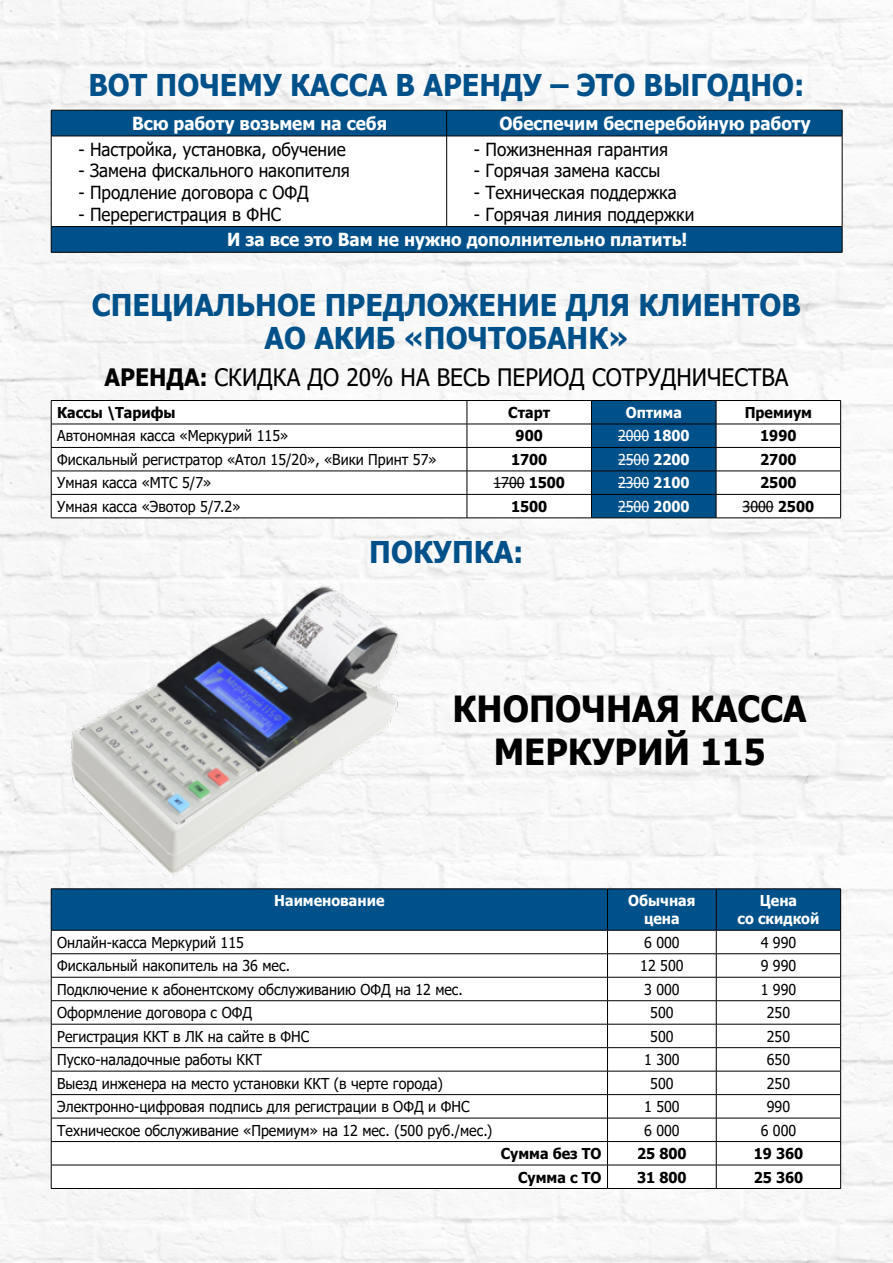
<style>
.page{position:relative;width:893px;height:1263px;background:#fff}
.page>*{position:absolute;margin:0;border:0;box-sizing:border-box;transform-origin:0 0}
.t1{font:700 36px/43.2px "Tahoma";color:#000;text-align:center;scale:.95 1}
.t2{font:700 30px/33px "Tahoma";color:#00518a;text-align:center;scale:.95 1}
.t3{font:24px "Tahoma";color:#000;scale:.95 1}
.t4{font:18px "Tahoma";color:#000;scale:.95 1}
.t5{font:700 18px "Tahoma";color:#fff;scale:.95 1}
.t6{font:15px "Tahoma";color:#000;scale:.95 1}
.t7{font:700 15px "Tahoma";color:#000;scale:.95 1}
.t8{font:700 15px/18px "Tahoma";color:#fff;text-align:center;scale:.95 1}
.t9{font:15px "Tahoma";color:#fff;scale:.95 1}
.s1{font-weight:700}
</style>
<div class="page">
<img style="left:0;top:0;width:893px;height:1263px">
<div style="left:52px;top:111px;width:790px;height:141px;background:#00518a"></div>
<svg style="left:52px;top:137px;width:790px;height:89px"></svg>
<hr style="left:51px;top:110px;width:396px;height:1px;background:#000">
<svg style="left:51px;top:110px;width:1px;height:26px"></svg>
<hr style="left:447px;top:110px;width:395px;height:1px;background:#000">
<svg style="left:446px;top:110px;width:1px;height:26px"></svg>
<svg style="left:842px;top:110px;width:1px;height:26px"></svg>
<hr style="left:51px;top:136px;width:396px;height:1px;background:#000">
<hr style="left:51px;top:136px;width:1px;height:90px;background:#000">
<hr style="left:447px;top:136px;width:395px;height:1px;background:#000">
<hr style="left:446px;top:136px;width:1px;height:90px;background:#000">
<hr style="left:842px;top:136px;width:1px;height:90px;background:#000">
<hr style="left:51px;top:226px;width:396px;height:1px;background:#000">
<svg style="left:51px;top:227px;width:1px;height:25px"></svg>
<hr style="left:447px;top:226px;width:395px;height:1px;background:#000">
<svg style="left:842px;top:227px;width:1px;height:25px"></svg>
<hr style="left:51px;top:252px;width:396px;height:1px;background:#000">
<hr style="left:447px;top:252px;width:395px;height:1px;background:#000">
<svg style="left:52px;top:401px;width:788px;height:117px"></svg>
<hr style="left:51px;top:400px;width:416px;height:1px;background:#000">
<hr style="left:467px;top:400px;width:124px;height:1px;background:#000">
<hr style="left:716px;top:400px;width:125px;height:1px;background:#000">
<hr style="left:51px;top:424px;width:416px;height:1px;background:#000">
<hr style="left:467px;top:424px;width:124px;height:1px;background:#000">
<hr style="left:716px;top:424px;width:125px;height:1px;background:#000">
<hr style="left:51px;top:447px;width:416px;height:1px;background:#000">
<hr style="left:467px;top:447px;width:124px;height:1px;background:#000">
<hr style="left:716px;top:447px;width:125px;height:1px;background:#000">
<hr style="left:51px;top:471px;width:416px;height:1px;background:#000">
<hr style="left:467px;top:471px;width:124px;height:1px;background:#000">
<hr style="left:716px;top:471px;width:125px;height:1px;background:#000">
<hr style="left:51px;top:494px;width:416px;height:1px;background:#000">
<svg style="left:51px;top:401px;width:1px;height:117px"></svg>
<hr style="left:467px;top:494px;width:124px;height:1px;background:#000">
<svg style="left:467px;top:401px;width:1px;height:117px"></svg>
<hr style="left:716px;top:494px;width:125px;height:1px;background:#000">
<svg style="left:591px;top:400px;width:126px;height:118px;background:#014c81"></svg>
<svg style="left:840px;top:401px;width:1px;height:117px"></svg>
<hr style="left:51px;top:518px;width:416px;height:1px;background:#000">
<hr style="left:467px;top:518px;width:124px;height:1px;background:#000">
<hr style="left:591px;top:518px;width:125px;height:1px;background:#000">
<hr style="left:716px;top:518px;width:125px;height:1px;background:#000">
<hr style="left:618px;top:436px;width:31px;height:1px;background:#fff">
<hr style="left:618px;top:459px;width:31px;height:1px;background:#fff">
<hr style="left:493px;top:483px;width:32px;height:1px;background:#000">
<hr style="left:618px;top:483px;width:31px;height:1px;background:#fff">
<hr style="left:618px;top:506px;width:31px;height:1px;background:#fff">
<hr style="left:743px;top:506px;width:31px;height:1px;background:#000">
<img style="left:68px;top:583px;width:333px;height:294px">
<hr style="left:51px;top:888px;width:556px;height:1px;background:#000">
<hr style="left:607px;top:888px;width:109px;height:1px;background:#000">
<hr style="left:716px;top:888px;width:125px;height:1px;background:#000">
<svg style="left:51px;top:889px;width:790px;height:299px"></svg>
<hr style="left:51px;top:1188px;width:556px;height:1px;background:#000">
<hr style="left:607px;top:1188px;width:109px;height:1px;background:#000">
<hr style="left:716px;top:1188px;width:125px;height:1px;background:#000">
<h2 class="t2" style="left:88px;top:69px;width:755px">ВОТ ПОЧЕМУ КАССА В АРЕНДУ – ЭТО ВЫГОДНО:</h2>
<p class="t5" style="left:132px;top:111px;width:270px">Всю работу возьмем на себя</p>
<p class="t5" style="left:499px;top:111px;width:329px">Обеспечим бесперебойную работу</p>
<p class="t4" style="left:78px;top:137px;width:283px">- Настройка, установка, обучение</p>
<p class="t4" style="left:78px;top:159px;width:287px">- Замена фискального накопителя</p>
<p class="t4" style="left:78px;top:180px;width:244px">- Продление договора с ОФД</p>
<p class="t4" style="left:78px;top:202px;width:215px">- Перерегистрация в ФНС</p>
<p class="t4" style="left:474px;top:137px;width:206px">- Пожизненная гарантия</p>
<p class="t4" style="left:474px;top:159px;width:198px">- Горячая замена кассы</p>
<p class="t4" style="left:474px;top:180px;width:215px">- Техническая поддержка</p>
<p class="t4" style="left:474px;top:202px;width:234px">- Горячая линия поддержки</p>
<p class="t5" style="left:227px;top:227px;width:486px">И за все это Вам не нужно дополнительно платить!</p>
<h2 class="t2" style="left:92px;top:289px;width:748px">СПЕЦИАЛЬНОЕ ПРЕДЛОЖЕНИЕ ДЛЯ КЛИЕНТОВ<br>АО АКИБ «ПОЧТОБАНК»</h2>
<h3 class="t3" style="left:104px;top:361px;width:721px"><span class="s1">АРЕНДА:</span> СКИДКА ДО 20% НА ВЕСЬ ПЕРИОД СОТРУДНИЧЕСТВА</h3>
<p class="t7" style="left:57px;top:402px;width:126px">Кассы \Тарифы</p>
<p class="t7" style="left:508px;top:402px;width:46px">Старт</p>
<p class="t8" style="left:626px;top:404px;width:61px">Оптима</p>
<p class="t7" style="left:745px;top:402px;width:72px">Премиум</p>
<p class="t6" style="left:57px;top:426px;width:245px">Автономная касса «Меркурий 115»</p>
<p class="t7" style="left:516px;top:425px;width:30px">900</p>
<p class="t9" style="left:618px;top:426px;width:77px">2000 <span class="s1">1800</span></p>
<p class="t7" style="left:760px;top:425px;width:40px">1990</p>
<p class="t6" style="left:57px;top:449px;width:401px">Фискальный регистратор «Атол 15/20», «Вики Принт 57»</p>
<p class="t7" style="left:511px;top:449px;width:40px">1700</p>
<p class="t9" style="left:618px;top:449px;width:77px">2500 <span class="s1">2200</span></p>
<p class="t7" style="left:760px;top:449px;width:40px">2700</p>
<p class="t6" style="left:57px;top:473px;width:164px">Умная касса «МТС 5/7»</p>
<p class="t6" style="left:493px;top:473px;width:77px">1700 <span class="s1">1500</span></p>
<p class="t9" style="left:618px;top:473px;width:77px">2300 <span class="s1">2100</span></p>
<p class="t7" style="left:760px;top:472px;width:40px">2500</p>
<p class="t6" style="left:57px;top:496px;width:194px">Умная касса «Эвотор 5/7.2»</p>
<p class="t7" style="left:511px;top:496px;width:40px">1500</p>
<p class="t9" style="left:618px;top:496px;width:77px">2500 <span class="s1">2000</span></p>
<p class="t6" style="left:743px;top:496px;width:77px">3000 <span class="s1">2500</span></p>
<h2 class="t2" style="left:369px;top:537px;width:164px">ПОКУПКА:</h2>
<h1 class="t1" style="left:453px;top:689px;width:374px">КНОПОЧНАЯ КАССА<br>МЕРКУРИЙ 115</h1>
<p class="t8" style="left:274px;top:892px;width:118px">Наименование</p>
<p class="t8" style="left:628px;top:892px;width:72px">Обычная цена</p>
<p class="t8" style="left:738px;top:892px;width:88px">Цена<br>со скидкой</p>
<p class="t6" style="left:57px;top:932px;width:198px">Онлайн-касса Меркурий 115</p>
<p class="t6" style="left:644px;top:932px;width:39px">6 000</p>
<p class="t6" style="left:761px;top:932px;width:39px">4 990</p>
<p class="t6" style="left:57px;top:956px;width:247px">Фискальный накопитель на 36 мес.</p>
<p class="t6" style="left:640px;top:956px;width:47px">12 500</p>
<p class="t6" style="left:761px;top:956px;width:39px">9 990</p>
<p class="t6" style="left:57px;top:979px;width:428px">Подключение к абонентскому обслуживанию ОФД на 12 мес.</p>
<p class="t6" style="left:644px;top:979px;width:39px">3 000</p>
<p class="t6" style="left:761px;top:979px;width:39px">1 990</p>
<p class="t6" style="left:57px;top:1003px;width:207px">Оформление договора с ОФД</p>
<p class="t6" style="left:650px;top:1003px;width:26px">500</p>
<p class="t6" style="left:767px;top:1003px;width:26px">250</p>
<p class="t6" style="left:57px;top:1026px;width:267px">Регистрация ККТ в ЛК на сайте в ФНС</p>
<p class="t6" style="left:650px;top:1026px;width:26px">500</p>
<p class="t6" style="left:767px;top:1026px;width:26px">250</p>
<p class="t6" style="left:57px;top:1050px;width:217px">Пуско-наладочные работы ККТ</p>
<p class="t6" style="left:644px;top:1050px;width:39px">1 300</p>
<p class="t6" style="left:767px;top:1050px;width:26px">650</p>
<p class="t6" style="left:57px;top:1073px;width:408px">Выезд инженера на место установки ККТ (в черте города)</p>
<p class="t6" style="left:650px;top:1073px;width:26px">500</p>
<p class="t6" style="left:767px;top:1073px;width:26px">250</p>
<p class="t6" style="left:57px;top:1096px;width:436px">Электронно-цифровая подпись для регистрации в ОФД и ФНС</p>
<p class="t6" style="left:644px;top:1096px;width:39px">1 500</p>
<p class="t6" style="left:767px;top:1096px;width:26px">990</p>
<p class="t6" style="left:57px;top:1120px;width:460px">Техническое обслуживание «Премиум» на 12 мес. (500 руб./мес.)</p>
<p class="t6" style="left:644px;top:1120px;width:39px">6 000</p>
<p class="t6" style="left:761px;top:1120px;width:39px">6 000</p>
<p class="t7" style="left:501px;top:1143px;width:108px">Сумма без ТО</p>
<p class="t7" style="left:637px;top:1143px;width:54px">25 800</p>
<p class="t7" style="left:754px;top:1143px;width:54px">19 360</p>
<p class="t7" style="left:518px;top:1166px;width:89px">Сумма с ТО</p>
<p class="t7" style="left:637px;top:1166px;width:54px">31 800</p>
<p class="t7" style="left:754px;top:1166px;width:54px">25 360</p>
</div>
